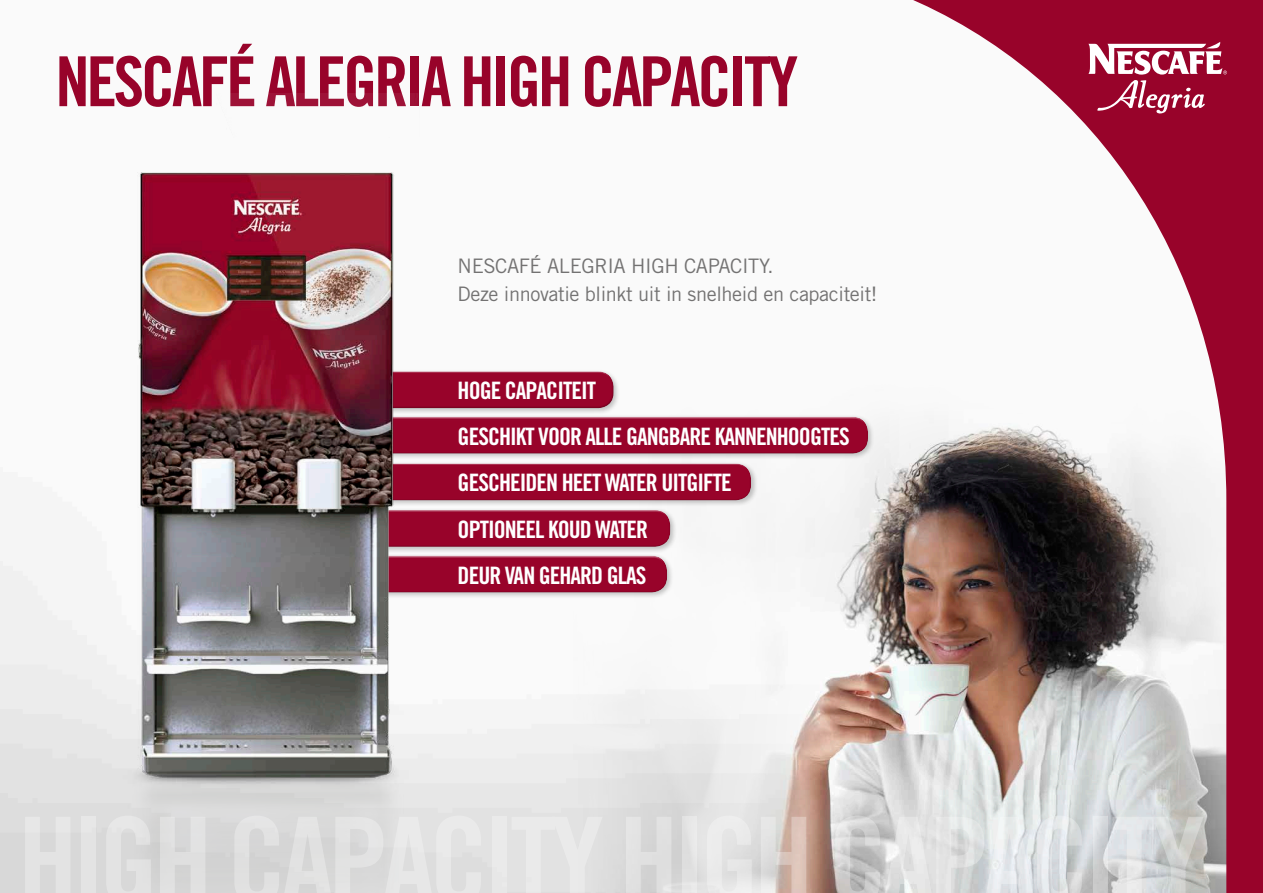
<style>
.page{position:relative;width:1263px;height:893px;background:#fff}
.page>*{position:absolute;margin:0;border:0;box-sizing:border-box;transform-origin:0 0}
.t1{font:69px "Trade Gothic LT Std Bd Cn 20";letter-spacing:-.05em;color:#98032a}
.t2{font:24px/46.2px "Trade Gothic LT Std Bd Cn 20";letter-spacing:-.04em;color:#fff}
.t3{font:19.95px/28.3px "Trade Gothic";letter-spacing:-.02em;color:#737272}
</style>
<div class="page">
<img style="left:572px;top:385px;width:310px;height:508px">
<svg style="left:882px;top:0;width:381px;height:893px"></svg>
<svg style="left:1088px;top:42px;width:139px;height:72px"></svg>
<div style="left:264px;top:369px;width:356px;height:46px;background:#191918;opacity:.25"></div>
<div style="left:266px;top:370px;width:348px;height:31px;background:#fff;opacity:.75"></div>
<div style="left:266px;top:376px;width:348px;height:35px;background:#191918;opacity:.25"></div>
<div style="left:319px;top:414px;width:555px;height:46px;background:#191918;opacity:.25"></div>
<div style="left:321px;top:416px;width:547px;height:30px;background:#fff;opacity:.75"></div>
<div style="left:321px;top:421px;width:548px;height:35px;background:#191918;opacity:.25"></div>
<div style="left:205px;top:461px;width:553px;height:46px;background:#191918;opacity:.25"></div>
<div style="left:207px;top:462px;width:544px;height:31px;background:#fff;opacity:.75"></div>
<div style="left:207px;top:468px;width:544px;height:35px;background:#191918;opacity:.25"></div>
<div style="left:269px;top:507px;width:408px;height:46px;background:#191918;opacity:.25"></div>
<div style="left:271px;top:509px;width:399px;height:30px;background:#fff;opacity:.75"></div>
<div style="left:271px;top:514px;width:399px;height:35px;background:#191918;opacity:.25"></div>
<div style="left:269px;top:553px;width:405px;height:46px;background:#191918;opacity:.25"></div>
<div style="left:271px;top:555px;width:396px;height:30px;background:#fff;opacity:.75"></div>
<div style="left:271px;top:560px;width:396px;height:35px;background:#191918;opacity:.25"></div>
<img style="left:64px;top:94px;width:396px;height:799px">
<h1 class="t1" style="left:55px;top:40px;width:29px">NESCAF</h1>
<h1 class="t1" style="left:226px;top:40px;width:67px">É ALEGRIA</h1>
<h1 class="t1" style="left:460px;top:40px;width:340px">HIGH CAPACITY</h1>
<p class="t3" style="left:458px;top:251px;width:421px">NESCAFé ALEGRIA HIGH CAPACITY.<br>Deze innovatie blinkt uit in snelheid en capaciteit!</p>
<p class="t2" style="left:458px;top:367px;width:394px">HOGE CAPACITEIT<br>GESCHIKT VOOR ALLE GANGBARE KANNENHOOGTES<br>GESCHEIDEN HEET WATER UITGIFTE<br>OPTIONEEL KOUD WATER<br>DEUR VAN GEHARD GLAS</p>
</div>
